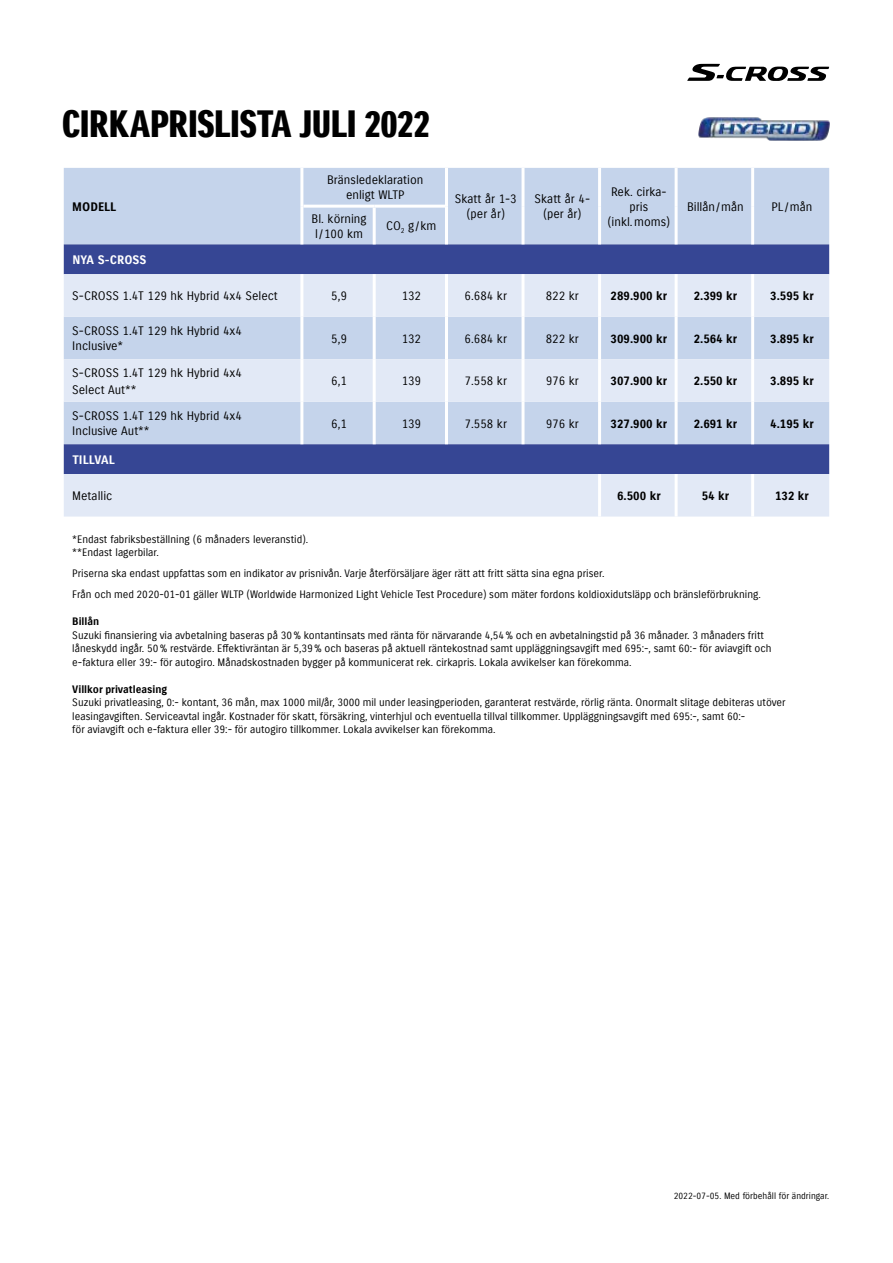
<style>
.page{position:relative;width:893px;height:1263px;background:#fff}
.page>*{position:absolute;margin:0;border:0;box-sizing:border-box;transform-origin:0 0}
.t1{font:37.05px "Suzuki PRO Headline";letter-spacing:-.01em;color:#000;scale:1.11 1}
.t2{font:12px/15px "Suzuki PRO Regular";color:#000;text-align:center}
.t3{font:12px "Suzuki PRO Bold";color:#000}
.t4{font:12px "Suzuki PRO Bold";letter-spacing:.01em;color:#fff}
.t5{font:10.5px/13.5px "Suzuki PRO Regular";color:#000}
.t6{font:10.5px "Suzuki PRO Bold";color:#000}
.t7{font:9px "Suzuki PRO Regular";color:#000}
</style>
<div class="page">
<div style="left:64px;top:168px;width:765px;height:276px;background:#c5d4eb"></div>
<svg style="left:64px;top:206px;width:765px;height:68px;background:#8595c4"></svg>
<svg style="left:64px;top:274px;width:765px;height:128px;background:#d8e2f2"></svg>
<svg style="left:64px;top:444px;width:765px;height:73px;background:#9ba6cd"></svg>
<hr style="left:373px;top:208px;width:3px;height:36px;background:#fff">
<hr style="left:303px;top:205px;width:71px;height:3px;background:#fff">
<hr style="left:374px;top:205px;width:71px;height:3px;background:#fff">
<hr style="left:300px;top:206px;width:3px;height:38px;background:#fff">
<hr style="left:300px;top:168px;width:3px;height:38px;background:#fff">
<hr style="left:445px;top:168px;width:3px;height:38px;background:#fff">
<hr style="left:521px;top:168px;width:3px;height:38px;background:#fff">
<hr style="left:598px;top:168px;width:3px;height:38px;background:#fff">
<hr style="left:675px;top:168px;width:3px;height:38px;background:#fff">
<hr style="left:751px;top:168px;width:3px;height:38px;background:#fff">
<hr style="left:445px;top:206px;width:3px;height:38px;background:#fff">
<hr style="left:521px;top:206px;width:3px;height:38px;background:#fff">
<hr style="left:598px;top:206px;width:3px;height:38px;background:#fff">
<hr style="left:675px;top:206px;width:3px;height:38px;background:#fff">
<hr style="left:751px;top:206px;width:3px;height:38px;background:#fff">
<hr style="left:300px;top:274px;width:3px;height:43px;background:#fff">
<hr style="left:373px;top:274px;width:3px;height:43px;background:#fff">
<hr style="left:445px;top:274px;width:3px;height:43px;background:#fff">
<hr style="left:521px;top:274px;width:3px;height:43px;background:#fff">
<hr style="left:598px;top:274px;width:3px;height:43px;background:#fff">
<hr style="left:675px;top:274px;width:3px;height:43px;background:#fff">
<hr style="left:751px;top:274px;width:3px;height:43px;background:#fff">
<hr style="left:300px;top:317px;width:3px;height:42px;background:#fff">
<hr style="left:373px;top:317px;width:3px;height:42px;background:#fff">
<hr style="left:445px;top:317px;width:3px;height:42px;background:#fff">
<hr style="left:521px;top:317px;width:3px;height:42px;background:#fff">
<hr style="left:598px;top:317px;width:3px;height:42px;background:#fff">
<hr style="left:675px;top:317px;width:3px;height:42px;background:#fff">
<hr style="left:751px;top:317px;width:3px;height:42px;background:#fff">
<hr style="left:300px;top:359px;width:3px;height:43px;background:#fff">
<hr style="left:373px;top:359px;width:3px;height:43px;background:#fff">
<hr style="left:445px;top:359px;width:3px;height:43px;background:#fff">
<hr style="left:521px;top:359px;width:3px;height:43px;background:#fff">
<hr style="left:598px;top:359px;width:3px;height:43px;background:#fff">
<hr style="left:675px;top:359px;width:3px;height:43px;background:#fff">
<hr style="left:751px;top:359px;width:3px;height:43px;background:#fff">
<hr style="left:300px;top:402px;width:3px;height:42px;background:#fff">
<hr style="left:373px;top:402px;width:3px;height:42px;background:#fff">
<hr style="left:445px;top:402px;width:3px;height:42px;background:#fff">
<hr style="left:521px;top:402px;width:3px;height:42px;background:#fff">
<hr style="left:598px;top:402px;width:3px;height:42px;background:#fff">
<hr style="left:675px;top:402px;width:3px;height:42px;background:#fff">
<hr style="left:751px;top:402px;width:3px;height:42px;background:#fff">
<hr style="left:598px;top:474px;width:3px;height:43px;background:#fff">
<hr style="left:675px;top:474px;width:3px;height:43px;background:#fff">
<hr style="left:751px;top:474px;width:3px;height:43px;background:#fff">
<svg style="left:687px;top:64px;width:142px;height:17px"></svg>
<img style="left:698px;top:117px;width:131px;height:24px">
<h1 class="t1" style="left:62px;top:102px;width:333px">CIRKAPRISLISTA JULI 2022</h1>
<p class="t3" style="left:72px;top:199px;width:46px">MODELL</p>
<p class="t2" style="left:327px;top:173px;width:98px">Bränsledeklaration enligt WLTP</p>
<p class="t2" style="left:312px;top:211px;width:56px;text-align:left">Bl. körning l/100 km</p>
<p class="t2" style="left:386px;top:218px;width:52px">CO<sub>2</sub> g/km</p>
<p class="t2" style="left:455px;top:192px;width:63px">Skatt år 1-3 (per år)</p>
<p class="t2" style="left:535px;top:192px;width:57px">Skatt år 4- (per år)</p>
<p class="t2" style="left:607px;top:184px;width:64px">Rek. cirka&shy;pris (inkl.moms)</p>
<p class="t2" style="left:687px;top:199px;width:58px">Billån/mån</p>
<p class="t2" style="left:772px;top:199px;width:42px">PL /mån</p>
<p class="t4" style="left:72px;top:253px;width:76px">NYA S-CROSS</p>
<p class="t2" style="left:72px;top:289px;width:207px">S-CROSS 1.4T 129 hk Hybrid 4x4 Select</p>
<p class="t2" style="left:331px;top:289px;width:17px">5,9</p>
<p class="t2" style="left:402px;top:289px;width:21px">132</p>
<p class="t2" style="left:465px;top:289px;width:44px">6.684 kr</p>
<p class="t2" style="left:546px;top:289px;width:35px">822 kr</p>
<p class="t3" style="left:611px;top:289px;width:58px">289.900 kr</p>
<p class="t3" style="left:694px;top:289px;width:45px">2.399 kr</p>
<p class="t3" style="left:770px;top:289px;width:45px">3.595 kr</p>
<p class="t2" style="left:72px;top:324px;width:171px;text-align:left">S-CROSS 1.4T 129 hk Hybrid 4x4<br>Inclusive*</p>
<p class="t2" style="left:331px;top:331px;width:17px">5,9</p>
<p class="t2" style="left:402px;top:331px;width:21px">132</p>
<p class="t2" style="left:465px;top:331px;width:44px">6.684 kr</p>
<p class="t2" style="left:546px;top:331px;width:35px">822 kr</p>
<p class="t3" style="left:611px;top:331px;width:58px">309.900 kr</p>
<p class="t3" style="left:694px;top:331px;width:45px">2.564 kr</p>
<p class="t3" style="left:770px;top:331px;width:45px">3.895 kr</p>
<p class="t2" style="left:72px;top:365px;width:171px;line-height:16.5px;text-align:left">S-CROSS 1.4T 129 hk Hybrid 4x4<br>Select Aut**</p>
<p class="t2" style="left:331px;top:374px;width:17px">6,1</p>
<p class="t2" style="left:402px;top:374px;width:21px">139</p>
<p class="t2" style="left:465px;top:374px;width:44px">7.558 kr</p>
<p class="t2" style="left:546px;top:374px;width:35px">976 kr</p>
<p class="t3" style="left:611px;top:374px;width:58px">307.900 kr</p>
<p class="t3" style="left:694px;top:374px;width:45px">2.550 kr</p>
<p class="t3" style="left:770px;top:374px;width:45px">3.895 kr</p>
<p class="t2" style="left:72px;top:409px;width:171px;text-align:left">S-CROSS 1.4T 129 hk Hybrid 4x4<br>Inclusive Aut**</p>
<p class="t2" style="left:331px;top:416px;width:17px">6,1</p>
<p class="t2" style="left:402px;top:416px;width:21px">139</p>
<p class="t2" style="left:465px;top:416px;width:44px">7.558 kr</p>
<p class="t2" style="left:546px;top:416px;width:35px">976 kr</p>
<p class="t3" style="left:611px;top:416px;width:58px">327.900 kr</p>
<p class="t3" style="left:694px;top:416px;width:45px">2.691 kr</p>
<p class="t3" style="left:770px;top:416px;width:45px">4.195 kr</p>
<p class="t4" style="left:72px;top:452px;width:44px">TILLVAL</p>
<p class="t2" style="left:72px;top:488px;width:42px">Metallic</p>
<p class="t3" style="left:617px;top:489px;width:45px">6.500 kr</p>
<p class="t3" style="left:702px;top:489px;width:29px">54 kr</p>
<p class="t3" style="left:775px;top:489px;width:35px">132 kr</p>
<p class="t5" style="left:72px;top:532px;width:238px">*Endast fabriksbeställning (6 månaders leveranstid). **Endast lagerbilar.</p>
<p class="t5" style="left:72px;top:563px;width:690px;line-height:21px">Priserna ska endast uppfattas som en indikator av prisnivån. Varje återförsäljare äger rätt att fritt sätta sina egna priser.<br>Från och med 2020-01-01 gäller WLTP (Worldwide Harmonized Light Vehicle Test Procedure) som mäter fordons koldioxidutsläpp och bränsleförbrukning.</p>
<p class="t6" style="left:72px;top:615px;width:29px">Billån</p>
<p class="t5" style="left:72px;top:628px;width:701px">Suzuki finansiering via avbetalning baseras på 30% kontantinsats med ränta för närvarande 4,54% och en avbetalningstid på 36 månader. 3 månaders fritt låneskydd ingår. 50% restvärde. Effektivräntan är 5,39% och baseras på aktuell räntekostnad samt uppläggningsavgift med 695:-, samt 60:- för aviavgift och e-faktura eller 39:- för autogiro. Månadskostnaden bygger på kommunicerat rek. cirkapris. Lokala avvikelser kan förekomma.</p>
<p class="t6" style="left:72px;top:683px;width:96px">Villkor privatleasing</p>
<p class="t5" style="left:72px;top:696px;width:715px">Suzuki privatleasing, 0:- kontant, 36 mån, max 1000 mil/år, 3000 mil under leasingperioden, garanterat restvärde, rörlig ränta. Onormalt slitage debiteras utöver leasingavgiften. Serviceavtal ingår. Kostnader för skatt, försäkring, vinterhjul och eventuella tillval tillkommer. Uppläggningsavgift med 695:-, samt 60:-<br>för aviavgift och e-faktura eller 39:- för autogiro tillkommer. Lokala avvikelser kan förekomma.</p>
<p class="t7" style="left:674px;top:1190px;width:157px">2022-07-05. Med förbehåll för ändringar.</p>
</div>
